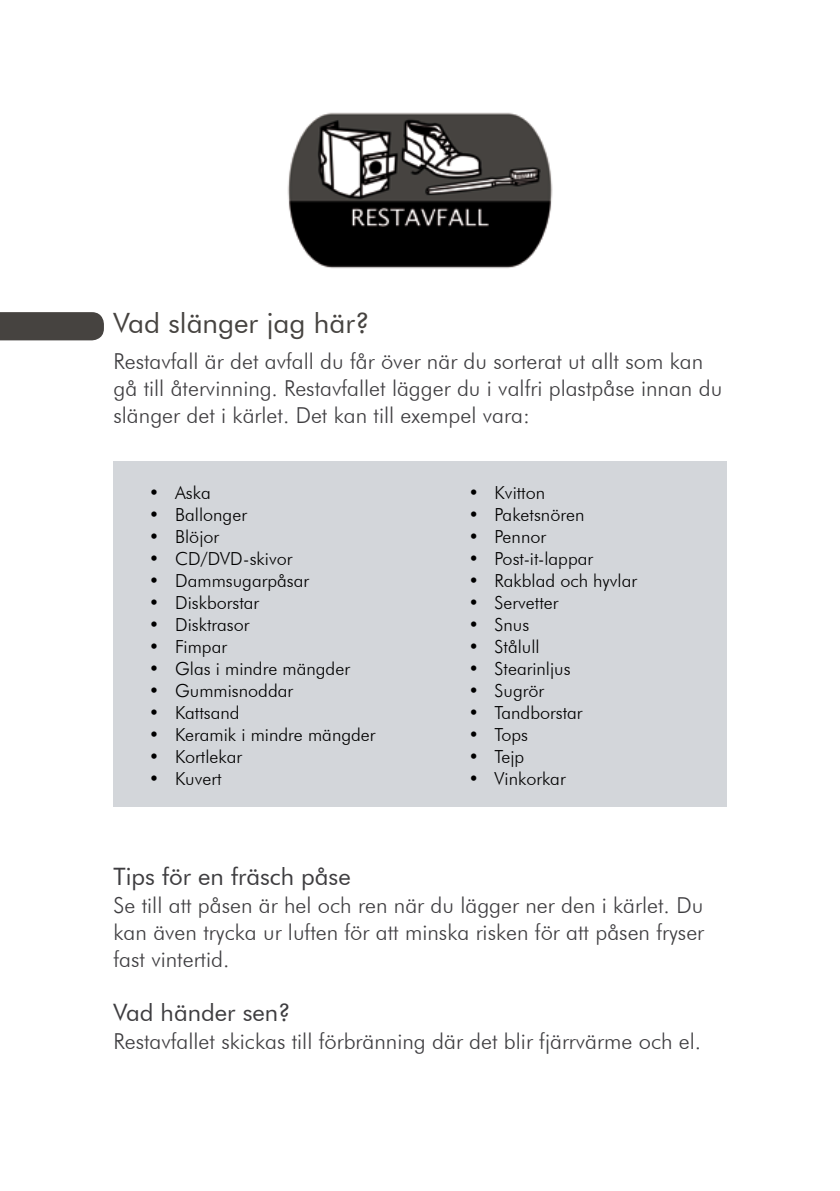
<style>
.page{position:relative;width:840px;height:1191px;background:#fff}
.page>*{position:absolute;margin:0;border:0;box-sizing:border-box;transform-origin:0 0}
.t1{font:28px "Futura BT";color:#464340}
.t2{font:24px "Futura BT";color:#3e3d40}
.t3{font:300 22px/27px "Futura BT";color:#3e3d40}
.t4{font:300 18px "Futura BT";color:#000}
</style>
<div class="page">
<div style="left:113px;top:462px;width:613px;height:345px;background:#d3d6da"></div>
<img style="left:287px;top:112px;width:266px;height:157px">
<div style="left:0;top:312px;width:104px;height:28px;background:#464340"></div>
<p class="t1" style="left:113px;top:306px;width:257px">Vad slänger jag här?</p>
<p class="t3" style="left:113px;top:348px;width:610px">Restavfall är det avfall du får över när du sorterat ut allt som kan gå till återvinning. Restavfallet lägger du i valfri plastpåse innan du slänger det i kärlet. Det kan till exempel vara:</p>
<p class="t4" style="left:149px;top:481px;width:63px">• Aska</p>
<p class="t4" style="left:149px;top:503px;width:99px">• Ballonger</p>
<p class="t4" style="left:149px;top:525px;width:72px">• Blöjor</p>
<p class="t4" style="left:149px;top:547px;width:145px">• CD/DVD-skivor</p>
<p class="t4" style="left:149px;top:569px;width:162px">• Dammsugarpåsar</p>
<p class="t4" style="left:149px;top:591px;width:112px">• Diskborstar</p>
<p class="t4" style="left:149px;top:613px;width:102px">• Disktrasor</p>
<p class="t4" style="left:149px;top:635px;width:80px">• Fimpar</p>
<p class="t4" style="left:149px;top:657px;width:202px">• Glas i mindre mängder</p>
<p class="t4" style="left:149px;top:679px;width:146px">• Gummisnoddar</p>
<p class="t4" style="left:149px;top:701px;width:92px">• Kattsand</p>
<p class="t4" style="left:149px;top:723px;width:228px">• Keramik i mindre mängder</p>
<p class="t4" style="left:149px;top:745px;width:95px">• Kortlekar</p>
<p class="t4" style="left:149px;top:767px;width:74px">• Kuvert</p>
<p class="t4" style="left:468px;top:481px;width:78px">• Kvitton</p>
<p class="t4" style="left:468px;top:503px;width:117px">• Paketsnören</p>
<p class="t4" style="left:468px;top:525px;width:79px">• Pennor</p>
<p class="t4" style="left:468px;top:547px;width:126px">• Post-it-lappar</p>
<p class="t4" style="left:468px;top:569px;width:170px">• Rakblad och hyvlar</p>
<p class="t4" style="left:468px;top:591px;width:91px">• Servetter</p>
<p class="t4" style="left:468px;top:613px;width:62px">• Snus</p>
<p class="t4" style="left:468px;top:635px;width:73px">• Stålull</p>
<p class="t4" style="left:468px;top:657px;width:104px">• Stearinljus</p>
<p class="t4" style="left:468px;top:679px;width:77px">• Sugrör</p>
<p class="t4" style="left:468px;top:701px;width:116px">• Tandborstar</p>
<p class="t4" style="left:468px;top:723px;width:61px">• Tops</p>
<p class="t4" style="left:468px;top:745px;width:57px">• Tejp</p>
<p class="t4" style="left:468px;top:767px;width:99px">• Vinkorkar</p>
<p class="t2" style="left:113px;top:861px;width:238px">Tips för en fräsch påse</p>
<p class="t3" style="left:113px;top:891px;width:592px;text-align:justify">Se till att påsen är hel och ren när du lägger ner den i kärlet. Du kan även trycka ur luften för att minska risken för att påsen fryser fast vintertid.</p>
<p class="t2" style="left:113px;top:997px;width:179px">Vad händer sen?</p>
<p class="t3" style="left:113px;top:1027px;width:589px">Restavfallet skickas till förbränning där det blir fjärrvärme och el.</p>
</div>
